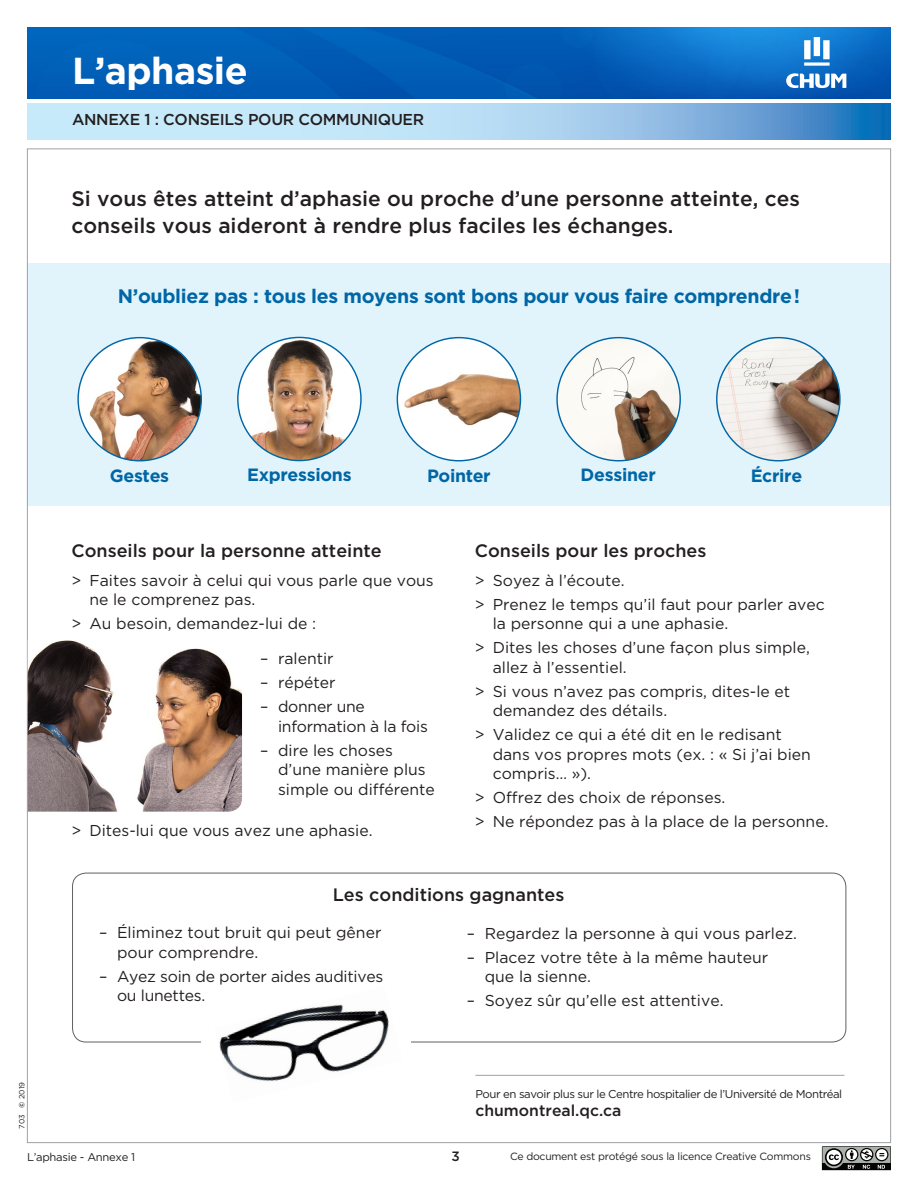
<style>
.page{position:relative;width:918px;height:1188px;background:#fff}
.page>*{position:absolute;margin:0;border:0;box-sizing:border-box;transform-origin:0 0}
.t1{font:700 37.5px "Gotham";letter-spacing:-.015em;color:#fff}
.t2{font:500 21px/27px "Gotham";color:#231f20}
.t3{font:700 19.5px "Gotham";letter-spacing:-.015em;color:#0066a5}
.t4{font:500 18px "Gotham";color:#231f20}
.t5{font:700 17.7px "Gotham";letter-spacing:-.015em;color:#0066a5}
.t6{font:15.75px/19.5px "Gotham";color:#231f20}
.t7{font:500 15.75px "Gotham";letter-spacing:-.02em;color:#231f20}
.t8{font:500 15.75px "Gotham";color:#231f20}
.t9{font:500 13.5px "Gotham";color:#231f20}
.t10{font:11.4px "Gotham";letter-spacing:-.04em;color:#231f20}
.t11{font:11.25px "Gotham";letter-spacing:-.025em;color:#231f20}
.t12{font:10.5px "Gotham";letter-spacing:-.025em;color:#231f20}
.t13{font:7.5px "Gotham";color:#231f20}
.s1{font-weight:700}
</style>
<div class="page">
<div style="left:72px;top:873px;width:774px;height:170px;border:1px solid #616164;border-radius:14px"></div>
<div style="left:27px;top:263px;width:864px;height:243px;background:#e1f4fc"></div>
<img style="left:27px;top:27px;width:864px;height:72px">
<svg style="left:27px;top:104px;width:864px;height:36px"></svg>
<svg style="left:804px;top:37px;width:26px;height:29px"></svg>
<svg style="left:786px;top:73px;width:60px;height:15px"></svg>
<img style="left:78px;top:338px;width:123px;height:123px;border-radius:62px">
<img style="left:557px;top:338px;width:123px;height:123px;border-radius:62px">
<img style="left:397px;top:338px;width:123px;height:123px;border-radius:62px">
<img style="left:717px;top:338px;width:123px;height:123px;border-radius:62px">
<img style="left:238px;top:337px;width:123px;height:124px;border-radius:62px">
<img style="left:28px;top:640px;width:214px;height:172px">
<svg style="left:822px;top:1146px;width:69px;height:24px"></svg>
<hr style="left:475px;top:1075px;width:369px;height:1px;background:#a0a1a5">
<div style="left:201px;top:1036px;width:209px;height:13px;background:#fff"></div>
<img style="left:219px;top:1004px;width:170px;height:78px">
<h1 class="t1" style="left:72px;top:48px;width:177px">L’aphasie</h1>
<p class="t7" style="left:72px;top:110px;width:349px">Annexe 1 : Conseils pour communiquer</p>
<h2 class="t2" style="left:71px;top:185px;width:730px">Si vous êtes atteint d’aphasie ou proche d’une personne atteinte, ces conseils vous aideront à rendre plus faciles les échanges.</h2>
<p class="t3" style="left:118px;top:285px;width:684px">N’oubliez pas : tous les moyens sont bons pour vous faire comprendre!</p>
<p class="t5" style="left:110px;top:465px;width:61px">Gestes</p>
<p class="t5" style="left:247px;top:464px;width:106px">Expressions</p>
<p class="t5" style="left:427px;top:465px;width:65px">Pointer</p>
<p class="t5" style="left:581px;top:464px;width:77px">Dessiner</p>
<p class="t5" style="left:751px;top:465px;width:53px">Écrire</p>
<p class="t4" style="left:71px;top:540px;width:312px">Conseils pour la personne atteinte</p>
<p class="t6" style="left:89px;top:570px;width:346px;text-indent:-18px">&gt; Faites savoir à celui qui vous parle que vous ne le comprenez pas.</p>
<p class="t6" style="left:71px;top:614px;width:246px">&gt; Au besoin, demandez-lui de :</p>
<p class="t6" style="left:260px;top:649px;width:75px">– ralentir</p>
<p class="t6" style="left:260px;top:673px;width:77px">– répéter</p>
<p class="t6" style="left:278px;top:697px;width:151px;text-indent:-18px">– donner une information à la fois</p>
<p class="t6" style="left:278px;top:740px;width:158px;text-indent:-18px">– dire les choses d’une manière plus simple ou différente</p>
<p class="t6" style="left:71px;top:821px;width:303px">&gt; Dites-lui que vous avez une aphasie.</p>
<p class="t4" style="left:475px;top:540px;width:233px">Conseils pour les proches</p>
<p class="t6" style="left:475px;top:568px;width:351px;line-height:24px">&gt; Soyez à l’écoute.<br>&gt; Prenez le temps qu’il faut pour parler avec</p>
<p class="t6" style="left:475px;top:612px;width:337px;line-height:24px;text-indent:18px">la personne qui a une aphasie.<br>&gt; Dites les choses d’une façon plus simple,</p>
<p class="t6" style="left:475px;top:655px;width:317px;line-height:24px;text-indent:18px">allez à l’essentiel.<br>&gt; Si vous n’avez pas compris, dites-le et</p>
<p class="t6" style="left:475px;top:699px;width:309px;line-height:24px;text-indent:18px">demandez des détails.<br>&gt; Validez ce qui a été dit en le redisant</p>
<p class="t6" style="left:493px;top:744px;width:320px">dans vos propres mots (ex. : « Si j’ai bien compris… »).</p>
<p class="t6" style="left:475px;top:786px;width:355px;line-height:24px">&gt; Offrez des choix de réponses.<br>&gt; Ne répondez pas à la place de la personne.</p>
<p class="t4" style="left:333px;top:884px;width:233px">Les conditions gagnantes</p>
<p class="t6" style="left:117px;top:923px;width:266px;text-indent:-18px">– Éliminez tout bruit qui peut gêner pour comprendre.</p>
<p class="t6" style="left:117px;top:966px;width:268px;text-indent:-18px">– Ayez soin de porter aides auditives ou lunettes.</p>
<p class="t6" style="left:467px;top:923px;width:332px">– Regardez la personne à qui vous parlez.</p>
<p class="t6" style="left:485px;top:947px;width:285px;text-indent:-18px">– Placez votre tête à la même hauteur que la sienne.</p>
<p class="t6" style="left:467px;top:991px;width:258px">– Soyez sûr qu’elle est attentive.</p>
<p class="t13" style="left:17px;top:1129px;width:49px;rotate:-90deg">703 <span class="s1">©</span> 2019</p>
<p class="t11" style="left:27px;top:1150px;width:110px">L’aphasie - Annexe 1</p>
<p class="t9" style="left:451px;top:1148px;width:10px">3</p>
<p class="t10" style="left:475px;top:1087px;width:368px">Pour en savoir plus sur le Centre hospitalier de l’Université de Montréal</p>
<p class="t8" style="left:475px;top:1101px;width:148px">chumontreal.qc.ca</p>
<p class="t12" style="left:510px;top:1150px;width:302px">Ce document est protégé sous la licence Creative Commons</p>
</div>
